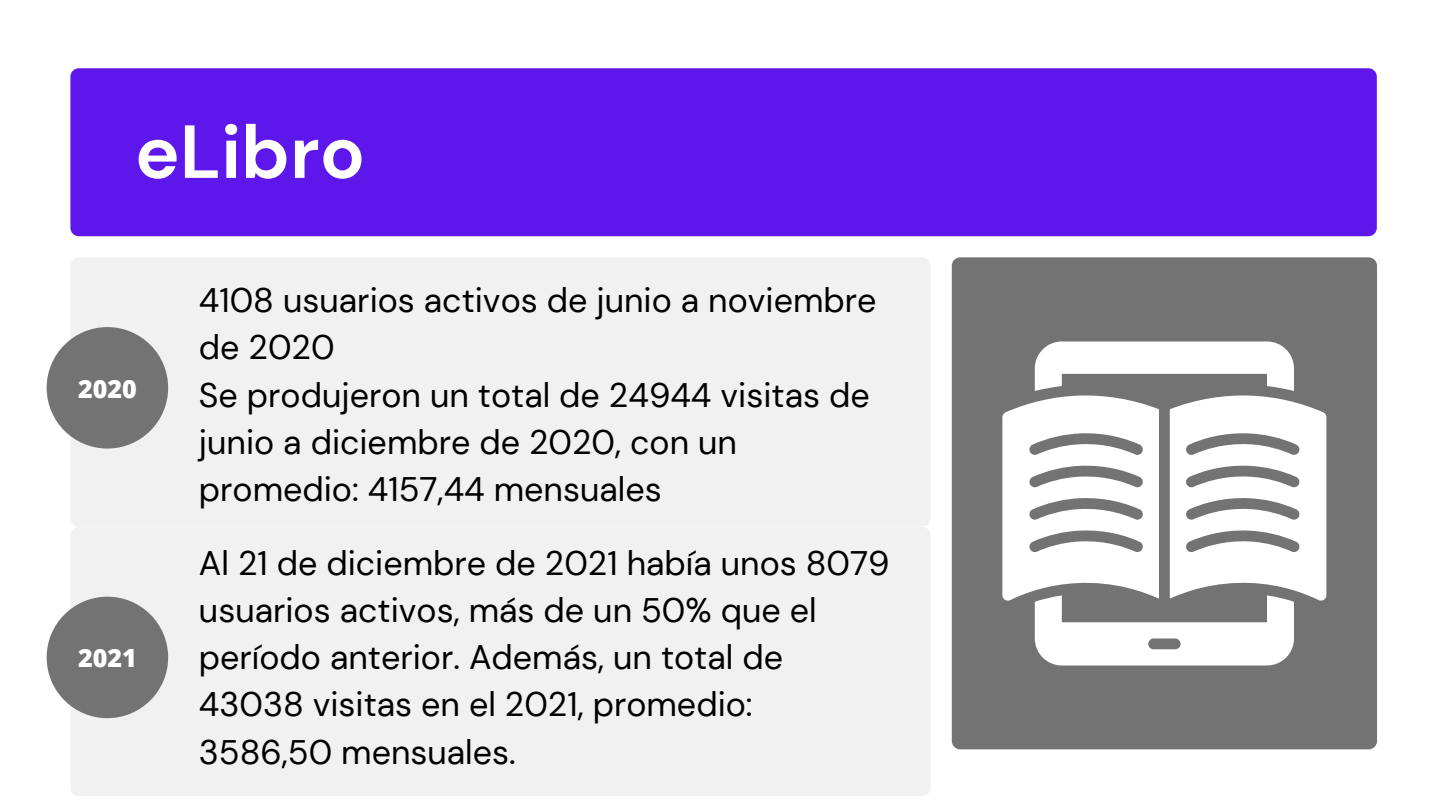
<style>
.page{position:relative;width:1440px;height:810px;background:#fff}
.page>*{position:absolute;margin:0;border:0;box-sizing:border-box;transform-origin:0 0}
.t1{font:700 75px "DM Sans";color:#fff}
.t2{font:34px/47.2px "DM Sans";color:#000}
.t3{font:800 25.1px "Open Sans";color:#fff}
</style>
<div class="page">
<div style="left:70px;top:68px;width:1307px;height:168px;background:#5e17eb;border-radius:8px"></div>
<div style="left:70px;top:257px;width:861px;height:270px;background:#f1f1f1;border-radius:8px"></div>
<div style="left:952px;top:257px;width:425px;height:492px;background:#737373;border-radius:8px"></div>
<svg style="left:1035px;top:341px;width:259px;height:324px;fill:#fff"></svg>
<svg style="left:1002px;top:395px;width:157px;height:206px"></svg>
<svg style="left:1170px;top:395px;width:156px;height:206px"></svg>
<div style="left:47px;top:327px;width:121px;height:122px;background:#737373;border-radius:50%"></div>
<div style="left:70px;top:527px;width:861px;height:269px;background:#f1f1f1;border-radius:8px"></div>
<div style="left:47px;top:597px;width:121px;height:121px;background:#737373;border-radius:50%"></div>
<h1 class="t1" style="left:135px;top:103px;width:232px">eLibro</h1>
<p class="t3" style="left:78px;top:371px;width:60px">2020</p>
<p class="t3" style="left:78px;top:640px;width:60px">2021</p>
<p class="t2" style="left:199px;top:277px;width:679px">4108 usuarios activos de junio a noviembre de 2020<br>Se produjeron un total de 24944 visitas de junio a diciembre de 2020, con un promedio: 4157,44 mensuales</p>
<p class="t2" style="left:199px;top:539px;width:692px">Al 21 de diciembre de 2021 había unos 8079 usuarios activos, más de un 50% que el período anterior. Además, un total de 43038 visitas en el 2021, promedio:<br>3586,50 mensuales.</p>
</div>
